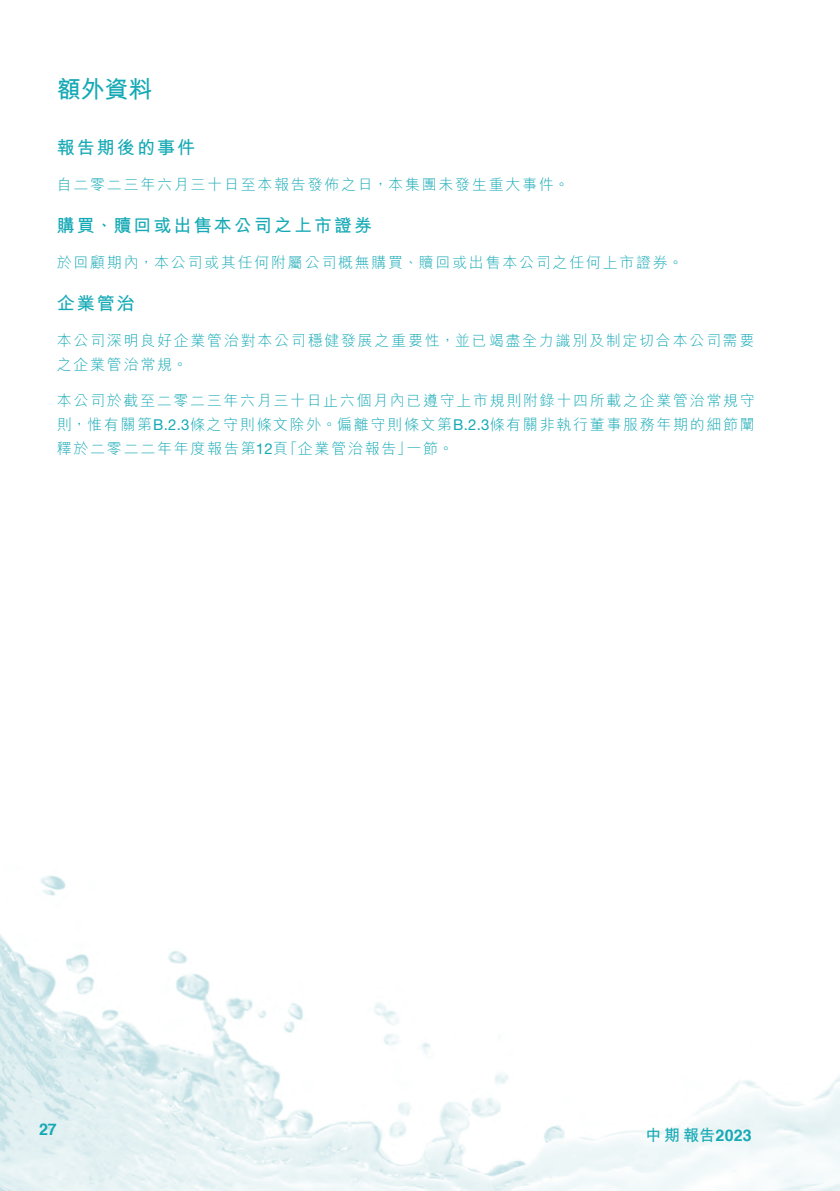
<style>
.page{position:relative;width:840px;height:1191px;background:#fff}
.page>*{position:absolute;margin:0;border:0;box-sizing:border-box;transform-origin:0 0}
.t1{font:700 24px "M Hei HK";color:#15a9b5}
._03_H1{font:700 18px "M Hei HK";letter-spacing:.115em;color:#15a9b5}
.t2{font:700 16px "M Hei HK";color:#15a9b5}
.t3{font:700 16px "Helvetica";color:#15a9b5}
._01_Body_Text{font:300 15px/24px "M Hei HK";letter-spacing:.115em;color:#15a9b5}
.s1{font-family:"Helvetica Neue LT Std";font-weight:400}
.s2{font-family:"Helvetica"}
</style>
<div class="page">
<img style="left:0;top:875px;width:839px;height:316px">
<h1 class="t1" style="left:57px;top:72px;width:97px">額外資料</h1>
<p class="_03_H1" style="left:57px;top:134px;width:140px">報告期後的事件</p>
<p class="_01_Body_Text" style="left:57px;top:172px;width:513px">自二零二三年六月三十日至本報告發佈之日，本集團未發生重大事件。</p>
<p class="_03_H1" style="left:57px;top:212px;width:317px">購買、贖回或出售本公司之上市證券</p>
<p class="_01_Body_Text" style="left:57px;top:250px;width:627px">於回顧期內，本公司或其任何附屬公司概無購買、贖回或出售本公司之任何上市證券。</p>
<p class="_03_H1" style="left:57px;top:290px;width:80px">企業管治</p>
<p class="_01_Body_Text" style="left:57px;top:328px;width:699px">本公司深明良好企業管治對本公司穩健發展之重要性，並已竭盡全力識別及制定切合本公司需要之企業管治常規。</p>
<p class="_01_Body_Text" style="left:57px;top:388px;width:699px;text-align:justify">本公司於截至二零二三年六月三十日止六個月內已遵守上市規則附錄十四所載之企業管治常規守則，惟有關第<span class="s1">B.2.3</span>條之守則條文除外。偏離守則條文第<span class="s1">B.2.3</span>條有關非執行董事服務年期的細節闡釋於二零二二年年度報告第<span class="s1">12</span>頁「企業管治報告」一節。</p>
<p class="t3" style="left:39px;top:1116px;width:19px">27</p>
<p class="t2" style="left:645px;top:1123px;width:108px">中期報告<span class="s2">2023</span></p>
</div>
